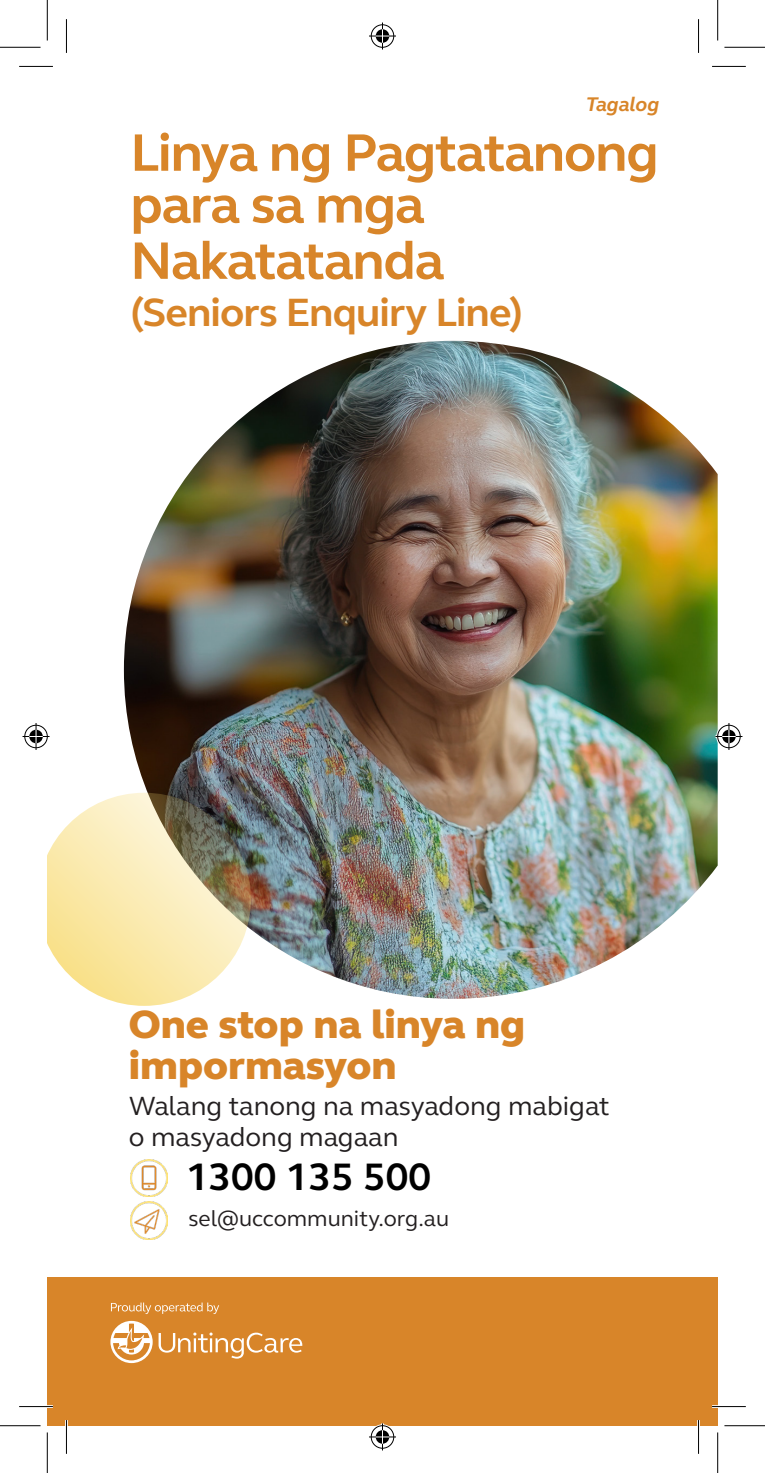
<style>
.page{position:relative;width:765px;height:1473px;background:#fff}
.page>*{position:absolute;margin:0;border:0;box-sizing:border-box;transform-origin:0 0}
.t1{font:700 54px/54px "FS Elliot";letter-spacing:-.025em;color:#d88529}
.t2{font:800 40.5px/40.5px "FS Elliot";color:#d88529}
.t3{font:700 40.5px "FS Elliot";letter-spacing:-.025em;color:#d88529}
.body_black{font:700 39.15px "FS Elliot";color:#000}
.t4{font:27px/31.5px "FS Elliot";color:#231f20}
.t5{font:22.5px "FS Elliot";color:#231f20}
.contact_spacing{font:italic 700 20.25px "FS Elliot";letter-spacing:-.01em;color:#d88529}
</style>
<div class="page">
<div style="left:47px;top:1277px;width:670px;height:148px;background:#d88529"></div>
<img style="left:124px;top:341px;width:593px;height:657px">
<svg style="left:47px;top:792px;width:204px;height:213px;background:#dfd3a9"></svg>
<img style="left:130px;top:1159px;width:38px;height:37px">
<img style="left:130px;top:1201px;width:38px;height:37px">
<svg style="left:110px;top:1320px;width:192px;height:42px"></svg>
<svg style="left:111px;top:1302px;width:108px;height:11px"></svg>
<hr style="left:19px;top:1404px;width:34px;height:3px;background:#fff">
<hr style="left:711px;top:1404px;width:34px;height:3px;background:#fff">
<hr style="left:65px;top:1419px;width:3px;height:34px;background:#fff">
<hr style="left:696px;top:1419px;width:3px;height:34px;background:#fff">
<hr style="left:19px;top:66px;width:34px;height:1px;background:#000">
<hr style="left:711px;top:66px;width:34px;height:1px;background:#000">
<hr style="left:19px;top:1405px;width:34px;height:1px;background:#000">
<hr style="left:711px;top:1405px;width:34px;height:1px;background:#000">
<hr style="left:66px;top:19px;width:1px;height:34px;background:#000">
<hr style="left:66px;top:1419px;width:1px;height:34px;background:#000">
<hr style="left:697px;top:19px;width:1px;height:34px;background:#000">
<hr style="left:697px;top:1419px;width:1px;height:34px;background:#000">
<hr style="left:0;top:47px;width:40px;height:1px;background:#000">
<hr style="left:724px;top:47px;width:40px;height:1px;background:#000">
<hr style="left:0;top:1425px;width:40px;height:1px;background:#000">
<hr style="left:724px;top:1425px;width:40px;height:1px;background:#000">
<hr style="left:47px;top:0;width:1px;height:40px;background:#000">
<hr style="left:47px;top:1432px;width:1px;height:40px;background:#000">
<hr style="left:717px;top:0;width:1px;height:40px;background:#000">
<hr style="left:717px;top:1432px;width:1px;height:40px;background:#000">
<svg style="left:369px;top:23px;width:27px;height:27px"></svg>
<svg style="left:369px;top:1423px;width:27px;height:27px"></svg>
<svg style="left:23px;top:723px;width:27px;height:27px"></svg>
<svg style="left:715px;top:723px;width:27px;height:27px"></svg>
<p class="contact_spacing" style="left:585px;top:91px;width:75px">Tagalog</p>
<p class="t1" style="left:130px;top:125px;width:529px">Linya ng Pagtatanong para sa mga<br>Nakatatanda</p>
<p class="t3" style="left:130px;top:285px;width:394px">(Seniors Enquiry Line)</p>
<p class="t2" style="left:129px;top:1003px;width:397px">One stop na linya ng impormasyon</p>
<p class="t4" style="left:129px;top:1088px;width:482px">Walang tanong na masyadong mabigat o masyadong magaan</p>
<p class="body_black" style="left:186px;top:1150px;width:246px">1300 135 500</p>
<p class="t5" style="left:188px;top:1202px;width:262px">sel@uccommunity.org.au</p>
</div>
